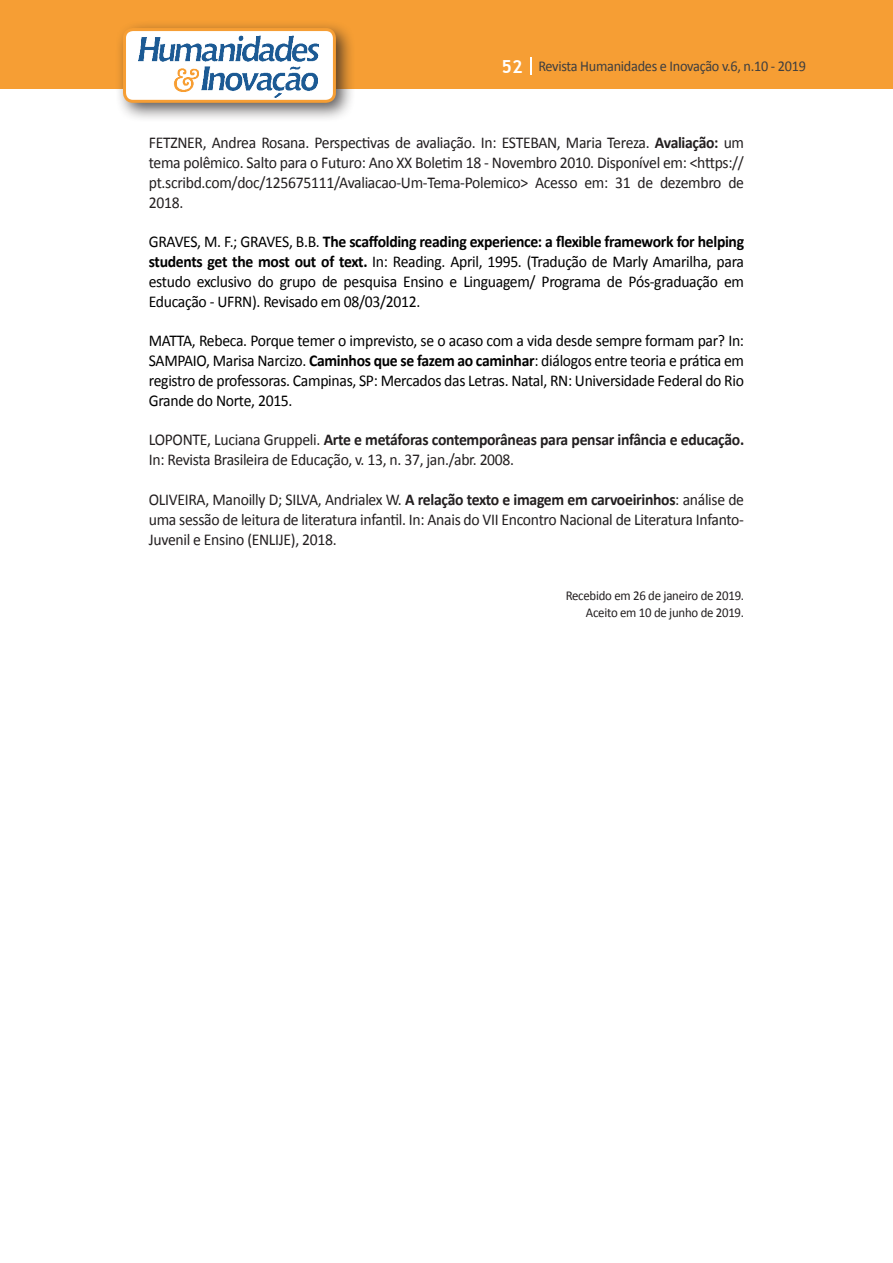
<style>
.page{position:relative;width:893px;height:1263px;background:#fff}
.page>*{position:absolute;margin:0;border:0;box-sizing:border-box;transform-origin:0 0}
.texto{font:16.5px/19.8px "Calibri";letter-spacing:-.02em;color:#231f20;text-align:justify;scale:.95 1}
.texto-2{font:16.5px/19.8px "Calibri";letter-spacing:-.02em;color:#000;text-align:justify;scale:.95 1}
.t1{font:15px "Calibri";letter-spacing:-.02em;color:#3e3e3f;scale:.95 1}
.texto-3{font:13.5px "Calibri";letter-spacing:-.02em;color:#231f20;scale:.95 1}
.s1{font-family:"Trebuchet MS";font-weight:700;font-size:18px;color:#fff}
.s2{font-weight:700}
</style>
<div class="page">
<div style="left:0;top:0;width:893px;height:88px;background:#f69e34"></div>
<svg style="left:530px;top:57px;width:2px;height:18px"></svg>
<div style="left:115px;top:20px;width:241px;height:103px;background:#231f20;opacity:.75"></div>
<div style="left:125px;top:30px;width:209px;height:71px;background:#fff;border-radius:9px"></div>
<img style="left:138px;top:35px;width:181px;height:62px">
<div style="left:123px;top:28px;width:213px;height:75px;border:3px solid #f69e34;border-radius:9px"></div>
<p class="t1" style="left:501px;top:57px;width:322px"><span class="s1">52</span> Revista Humanidades e Inovação v.6, n.10 - 2019</p>
<p class="texto" style="left:149px;top:133px;width:628px">FETZNER, Andrea Rosana. Perspectivas de avaliação. In: ESTEBAN, Maria Tereza. <span class="s2">Avaliação:</span> um tema polêmico. Salto para o Futuro: Ano XX Boletim 18 - Novembro 2010. Disponível em: &lt;https:// pt.scribd.com/doc/125675111/Avaliacao-Um-Tema-Polemico&gt; Acesso em: 31 de dezembro de 2018.</p>
<p class="texto-2" style="left:149px;top:232px;width:628px">GRAVES, M. F.; GRAVES, B.B. <span class="s2">The scaffolding reading experience: a flexible framework for helping students get the most out of text.</span> In: Reading. April, 1995. (Tradução de Marly Amarilha, para estudo exclusivo do grupo de pesquisa Ensino e Linguagem/ Programa de Pós-graduação em Educação - UFRN). Revisado em 08/03/2012.</p>
<p class="texto-2" style="left:149px;top:331px;width:628px">MATTA, Rebeca. Porque temer o imprevisto, se o acaso com a vida desde sempre formam par? In:<br>SAMPAIO, Marisa Narcizo. <span class="s2">Caminhos que se fazem ao caminhar</span>: diálogos entre teoria e prática em registro de professoras. Campinas, SP: Mercados das Letras. Natal, RN: Universidade Federal do Rio Grande do Norte, 2015.</p>
<p class="texto" style="left:149px;top:430px;width:628px">LOPONTE, Luciana Gruppeli. <span class="s2">Arte e metáforas contemporâneas para pensar infância e educação.<br></span>In: Revista Brasileira de Educação, v. 13, n. 37, jan./abr. 2008.</p>
<p class="texto" style="left:149px;top:490px;width:628px">OLIVEIRA, Manoilly D; SILVA, Andrialex W. <span class="s2">A relação texto e imagem em carvoeirinhos</span>: análise de uma sessão de leitura de literatura infantil. In: Anais do VII Encontro Nacional de Literatura Infanto-Juvenil e Ensino (ENLIJE), 2018.</p>
<p class="texto-3" style="left:566px;top:587px;width:189px">Recebido em 26 de janeiro de 2019.</p>
<p class="texto-3" style="left:586px;top:603px;width:168px">Aceito em 10 de junho de 2019.</p>
</div>
